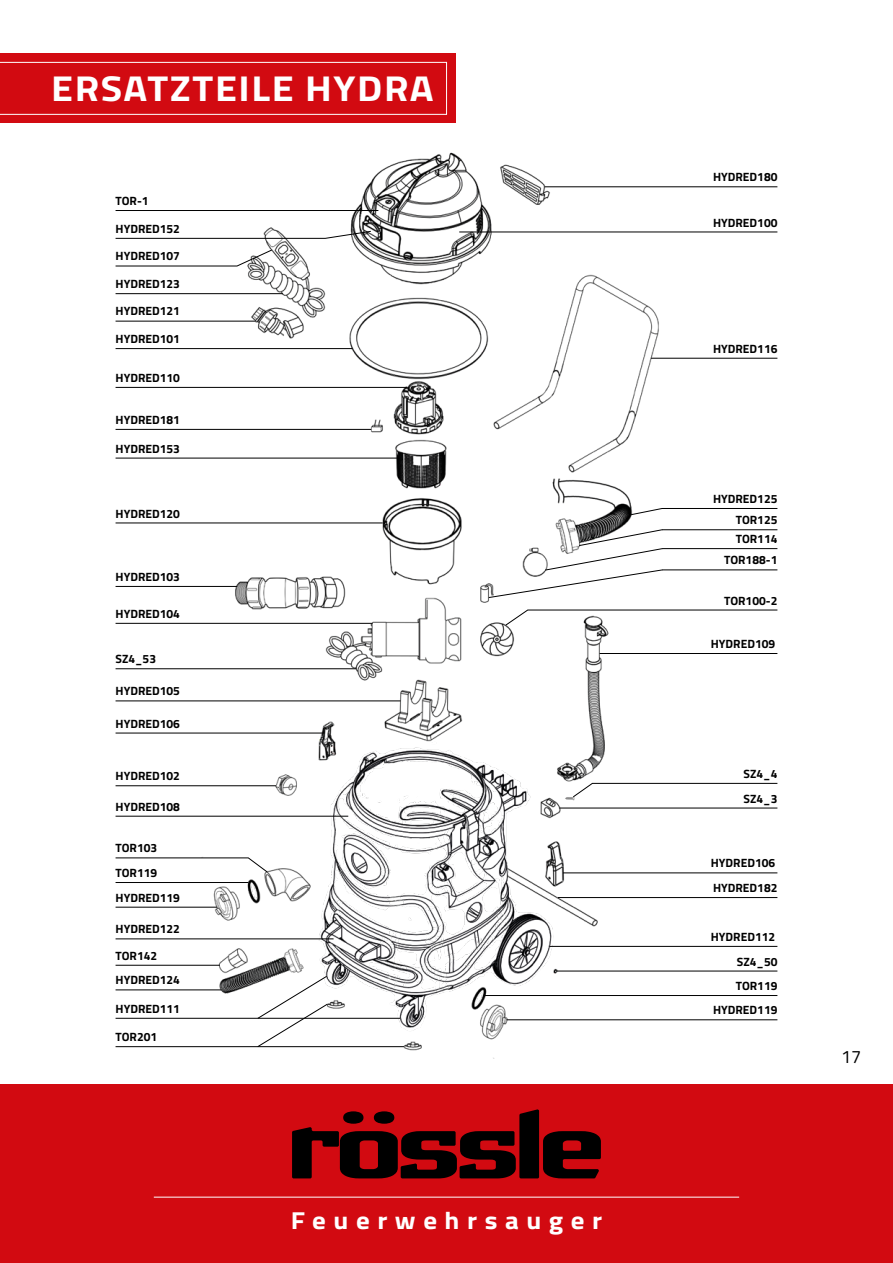
<style>
.page{position:relative;width:893px;height:1263px;background:#fff}
.page>*{position:absolute;margin:0;border:0;box-sizing:border-box;transform-origin:0 0}
.t1{font:700 36px "Titillium Web";letter-spacing:.04em;color:#fff;scale:1.1 1}
.t2{font:700 24.6px "Titillium Web";letter-spacing:.28em;color:#fff;scale:1.1 1}
.t3{font:18px "Titillium Web";color:#000}
.t4{font:700 12px/24.5px "Titillium Web";color:#000}
</style>
<div class="page">
<div style="left:0;top:1084px;width:893px;height:179px;background:#d20a11"></div>
<hr style="left:154px;top:1197px;width:585px;height:1px;background:#fff">
<svg style="left:292px;top:1109px;width:309px;height:69px"></svg>
<div style="left:0;top:53px;width:455px;height:70px;background:#d20a11"></div>
<svg style="left:0;top:62px;width:447px;height:53px"></svg>
<img style="left:179px;top:152px;width:506px;height:907px">
<hr style="left:545px;top:187px;width:232px;height:1px;background:#000">
<hr style="left:559px;top:808px;width:218px;height:1px;background:#000">
<hr style="left:600px;top:653px;width:177px;height:1px;background:#000">
<hr style="left:651px;top:358px;width:126px;height:1px;background:#000">
<hr style="left:662px;top:570px;width:115px;height:1px;background:#000">
<hr style="left:662px;top:548px;width:115px;height:1px;background:#000">
<hr style="left:662px;top:529px;width:115px;height:1px;background:#000">
<svg style="left:629px;top:508px;width:149px;height:7px"></svg>
<hr style="left:563px;top:873px;width:214px;height:1px;background:#000">
<hr style="left:549px;top:946px;width:228px;height:1px;background:#000">
<hr style="left:558px;top:897px;width:219px;height:1px;background:#000">
<hr style="left:557px;top:971px;width:220px;height:1px;background:#000">
<hr style="left:484px;top:995px;width:293px;height:1px;background:#000">
<hr style="left:506px;top:1019px;width:271px;height:1px;background:#000">
<svg style="left:573px;top:783px;width:205px;height:14px"></svg>
<hr style="left:459px;top:232px;width:318px;height:1px;background:#000">
<svg style="left:505px;top:610px;width:273px;height:16px"></svg>
<hr style="left:116px;top:210px;width:262px;height:1px;background:#000">
<hr style="left:116px;top:387px;width:291px;height:1px;background:#000">
<svg style="left:115px;top:231px;width:256px;height:8px"></svg>
<hr style="left:116px;top:429px;width:255px;height:1px;background:#000">
<hr style="left:116px;top:458px;width:283px;height:1px;background:#000">
<hr style="left:116px;top:523px;width:267px;height:1px;background:#000">
<hr style="left:116px;top:586px;width:121px;height:1px;background:#000">
<hr style="left:116px;top:623px;width:256px;height:1px;background:#000">
<hr style="left:116px;top:668px;width:240px;height:1px;background:#000">
<hr style="left:116px;top:701px;width:285px;height:1px;background:#000">
<hr style="left:116px;top:733px;width:207px;height:1px;background:#000">
<hr style="left:116px;top:785px;width:160px;height:1px;background:#000">
<svg style="left:115px;top:857px;width:153px;height:15px"></svg>
<hr style="left:116px;top:882px;width:132px;height:1px;background:#000">
<hr style="left:116px;top:907px;width:101px;height:1px;background:#000">
<hr style="left:116px;top:939px;width:218px;height:1px;background:#000">
<hr style="left:116px;top:816px;width:232px;height:1px;background:#000">
<hr style="left:116px;top:293px;width:167px;height:1px;background:#000">
<hr style="left:116px;top:321px;width:140px;height:1px;background:#000">
<svg style="left:115px;top:250px;width:157px;height:16px"></svg>
<hr style="left:116px;top:348px;width:236px;height:1px;background:#000">
<hr style="left:116px;top:965px;width:104px;height:1px;background:#000">
<hr style="left:116px;top:990px;width:105px;height:1px;background:#000">
<hr style="left:116px;top:1018px;width:284px;height:1px;background:#000">
<hr style="left:116px;top:1046px;width:288px;height:1px;background:#000">
<svg style="left:257px;top:976px;width:71px;height:71px"></svg>
<svg style="left:488px;top:529px;width:175px;height:69px"></svg>
<h1 class="t1" style="left:51px;top:61px;width:349px">ERSATZTEILE HYDRA</h1>
<p class="t4" style="left:116px;top:188px;width:35px">TOR-1</p>
<p class="t4" style="left:116px;top:216px;width:66px">HYDRED152</p>
<p class="t4" style="left:116px;top:243px;width:66px">HYDRED107</p>
<p class="t4" style="left:116px;top:271px;width:66px">HYDRED123</p>
<p class="t4" style="left:116px;top:298px;width:66px">HYDRED121</p>
<p class="t4" style="left:116px;top:326px;width:66px">HYDRED101</p>
<p class="t4" style="left:116px;top:365px;width:66px">HYDRED110</p>
<p class="t4" style="left:116px;top:407px;width:66px">HYDRED181</p>
<p class="t4" style="left:116px;top:436px;width:66px">HYDRED153</p>
<p class="t4" style="left:116px;top:500px;width:66px">HYDRED120</p>
<p class="t4" style="left:116px;top:564px;width:66px">HYDRED103</p>
<p class="t4" style="left:116px;top:601px;width:66px">HYDRED104</p>
<p class="t4" style="left:116px;top:646px;width:42px">SZ4_53</p>
<p class="t4" style="left:116px;top:678px;width:66px">HYDRED105</p>
<p class="t4" style="left:116px;top:710px;width:66px">HYDRED106</p>
<p class="t4" style="left:116px;top:763px;width:66px">HYDRED102</p>
<p class="t4" style="left:116px;top:794px;width:66px">HYDRED108</p>
<p class="t4" style="left:116px;top:835px;width:66px">TOR103<br>TOR119<br>HYDRED119</p>
<p class="t4" style="left:116px;top:915px;width:66px;line-height:26.4px">HYDRED122<br>TOR142</p>
<p class="t4" style="left:116px;top:967px;width:66px">HYDRED124</p>
<p class="t4" style="left:116px;top:996px;width:66px">HYDRED111</p>
<p class="t4" style="left:116px;top:1024px;width:43px">TOR201</p>
<h2 class="t2" style="left:291px;top:1201px;width:285px">Feuerwehrsauger</h2>
<p class="t4" style="left:713px;top:164px;width:66px">HYDRED180</p>
<p class="t4" style="left:713px;top:209px;width:66px">HYDRED100</p>
<p class="t4" style="left:713px;top:336px;width:66px">HYDRED116</p>
<p class="t4" style="left:713px;top:486px;width:66px">HYDRED125</p>
<p class="t4" style="left:736px;top:507px;width:43px">TOR125</p>
<p class="t4" style="left:736px;top:526px;width:43px">TOR114</p>
<p class="t4" style="left:724px;top:547px;width:55px">TOR188-1</p>
<p class="t4" style="left:724px;top:587px;width:55px">TOR100-2</p>
<p class="t4" style="left:711px;top:631px;width:66px">HYDRED109</p>
<p class="t4" style="left:744px;top:761px;width:35px">SZ4_4</p>
<p class="t4" style="left:744px;top:785px;width:35px">SZ4_3</p>
<p class="t4" style="left:711px;top:850px;width:66px">HYDRED106</p>
<p class="t4" style="left:713px;top:875px;width:66px">HYDRED182</p>
<p class="t4" style="left:711px;top:924px;width:66px">HYDRED112</p>
<p class="t4" style="left:713px;top:948px;width:66px;text-align:right">SZ4_50<br>TOR119<br>HYDRED119</p>
<h3 class="t3" style="left:841px;top:1044px;width:22px">17</h3>
</div>
